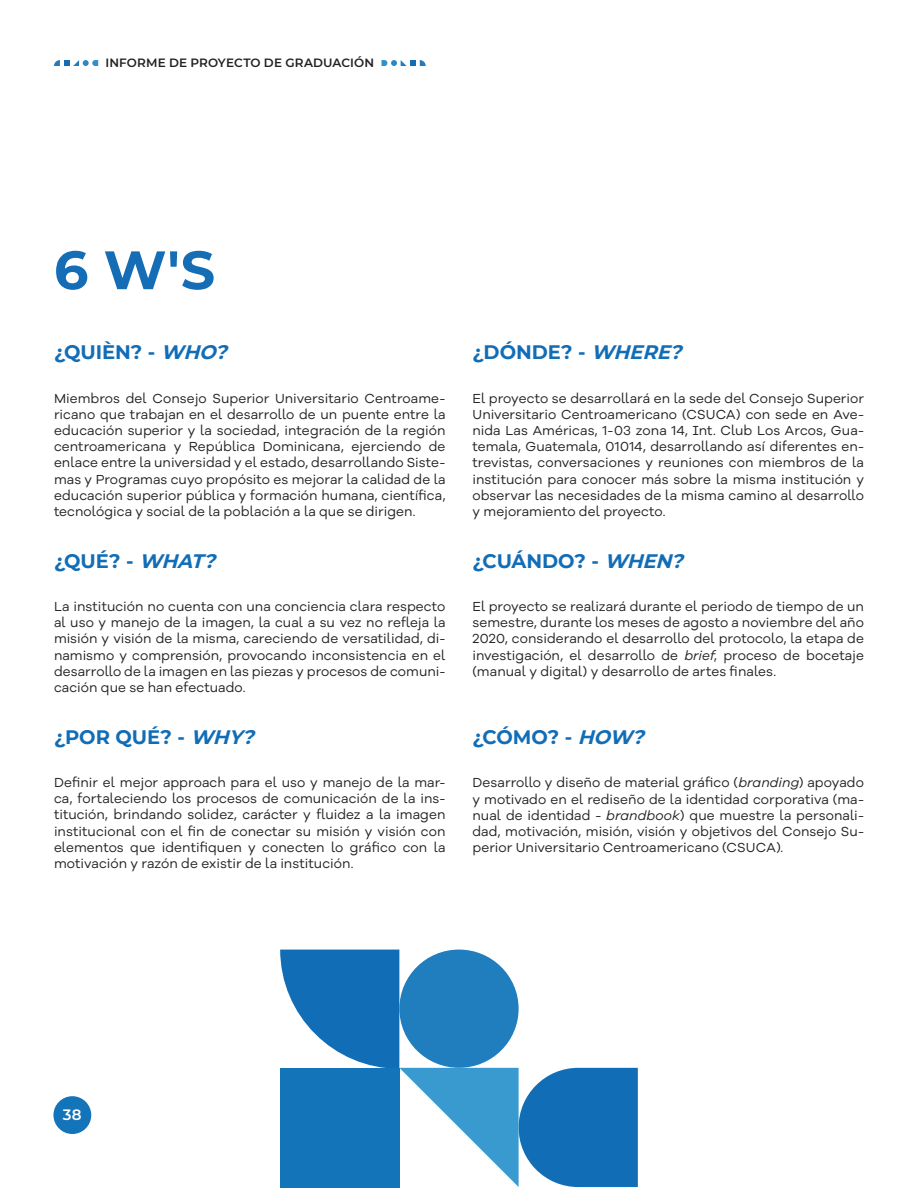
<style>
.page{position:relative;width:918px;height:1188px;background:#fff}
.page>*{position:absolute;margin:0;border:0;box-sizing:border-box;transform-origin:0 0}
.t1{font:700 54px "Montserrat";color:#146db5}
.t2{font:700 19.5px "Montserrat";letter-spacing:-.005em;color:#126db7}
.t3{font:600 15px "Montserrat";color:#fff}
.t4{font:13.5px/16.2px "Galano Grotesque Alt";letter-spacing:.005em;color:#231f20;text-align:justify}
.t5{font:600 12px "Montserrat";letter-spacing:.01em;color:#231f20}
.s1{font-style:italic}
.s2{font-family:"Galano Grotesque";font-style:italic}
</style>
<div class="page">
<svg style="left:54px;top:60px;width:44px;height:6px"></svg>
<svg style="left:382px;top:60px;width:44px;height:6px"></svg>
<div style="left:53px;top:1096px;width:38px;height:38px;background:#1374b9;border-radius:50%"></div>
<svg style="left:280px;top:950px;width:358px;height:237px"></svg>
<div style="left:280px;top:1069px;width:119px;height:119px;background:#1374b9"></div>
<p class="t5" style="left:105px;top:54px;width:270px">INFORME DE PROYECTO DE GRADUACIÓN</p>
<p class="t1" style="left:54px;top:231px;width:163px">6 W'S</p>
<p class="t2" style="left:54px;top:338px;width:181px">¿QUIÈN? - <span class="s1">WHO?</span></p>
<p class="t4" style="left:54px;top:389px;width:393px">Miembros del Consejo Superior Universitario Centroame&shy;ricano que trabajan en el desarrollo de un puente entre la educación superior y la sociedad, integración de la región centroamericana y República Dominicana, ejerciendo de enlace entre la universidad y el estado, desarrollando Siste&shy;mas y Programas cuyo propósito es mejorar la calidad de la educación superior pública y formación humana, científica, tecnológica y social de la población a la que se dirigen.</p>
<p class="t2" style="left:54px;top:547px;width:170px">¿Q U É ? - <span class="s1">WHAT?</span></p>
<p class="t4" style="left:54px;top:598px;width:393px">La institución no cuenta con una conciencia clara respecto al uso y manejo de la imagen, la cual a su vez no refleja la misión y visión de la misma, careciendo de versatilidad, di&shy;namismo y comprensión, provocando inconsistencia en el desarrollo de la imagen en las piezas y procesos de comuni&shy;cación que se han efectuado.</p>
<p class="t2" style="left:54px;top:723px;width:208px">¿POR QUÉ? - <span class="s1">WHY?</span></p>
<p class="t4" style="left:54px;top:774px;width:393px">Definir el mejor approach para el uso y manejo de la mar&shy;ca, fortaleciendo los procesos de comunicación de la ins&shy;titución, brindando solidez, carácter y fluidez a la imagen institucional con el fin de conectar su misión y visión con elementos que identifiquen y conecten lo gráfico con la motivación y razón de existir de la institución.</p>
<p class="t2" style="left:472px;top:338px;width:217px">¿DÓNDE? - <span class="s1">WHERE?</span></p>
<p class="t4" style="left:472px;top:389px;width:393px">El proyecto se desarrollará en la sede del Consejo Superior Universitario Centroamericano (CSUCA) con sede en Ave&shy;nida Las Américas, 1-03 zona 14, Int. Club Los Arcos, Gua&shy;temala, Guatemala, 01014, desarrollando así diferentes en&shy;trevistas, conversaciones y reuniones con miembros de la institución para conocer más sobre la misma institución y observar las necesidades de la misma camino al desarrollo y mejoramiento del proyecto.</p>
<p class="t2" style="left:472px;top:547px;width:219px">¿CUÁNDO? - <span class="s1">WHEN?</span></p>
<p class="t4" style="left:472px;top:598px;width:393px">El proyecto se realizará durante el periodo de tiempo de un semestre, durante los meses de agosto a noviembre del año 2020, considerando el desarrollo del protocolo, la etapa de investigación, el desarrollo de <span class="s2">brief</span>, proceso de bocetaje (manual y digital) y desarrollo de artes finales.</p>
<p class="t2" style="left:472px;top:723px;width:180px">¿CÓMO? - <span class="s1">HOW?</span></p>
<p class="t4" style="left:472px;top:774px;width:393px">Desarrollo y diseño de material gráfico (<span class="s2">branding</span>) apoyado y motivado en el rediseño de la identidad corporativa (ma&shy;nual de identidad - <span class="s2">brandbook</span>) que muestre la personali&shy;dad, motivación, misión, visión y objetivos del Consejo Su&shy;perior Universitario Centroamericano (CSUCA).</p>
<p class="t3" style="left:63px;top:1104px;width:20px">38</p>
</div>
